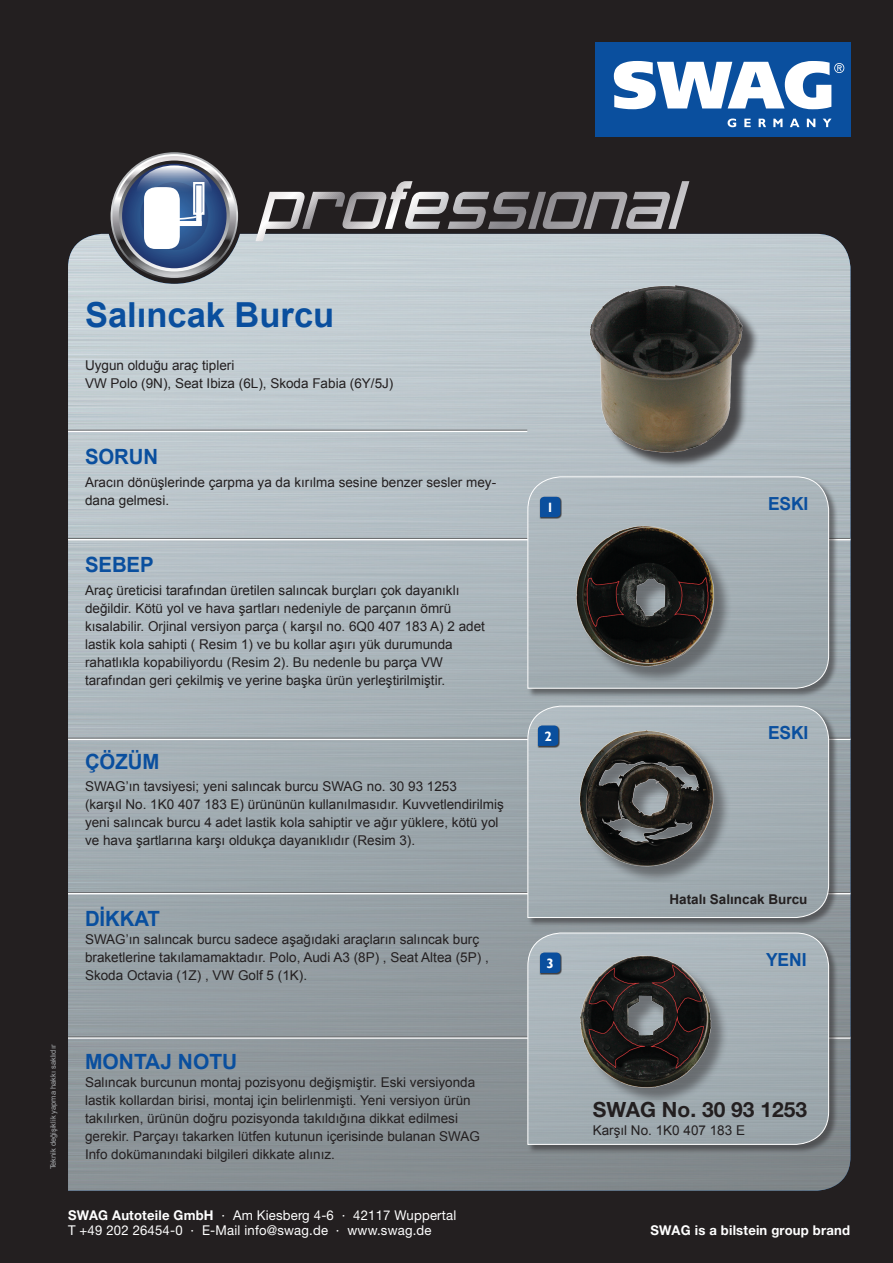
<style>
.page{position:relative;width:893px;height:1263px;background:#231f20}
.page>*{position:absolute;margin:0;border:0;box-sizing:border-box;transform-origin:0 0}
.passen_für{font:700 34.5px "Arial";color:#0a4f9e}
.COPY{font:700 21px "Arial";letter-spacing:-.005em;color:#0a4f9e}
.t1{font:700 21px "Helvetica Neue LT Std";color:#231f20}
.copy{font:700 21px "Arial";letter-spacing:-.005em;color:#0a4f9e}
.t2{font:700 18px "Arial";letter-spacing:-.005em;color:#0a4f9e}
.COPY-2{font:13.5px/18px "Arial";color:#231f20}
.copy-2{font:13.5px/18px "Arial";color:#231f20}
.t3{font:13.5px/15px "Helvetica Neue LT Std";letter-spacing:.015em;color:#fff}
.t4{font:700 13.5px "Helvetica Neue LT Std";letter-spacing:.015em;color:#fff}
.t5{font:700 13.5px "Arial";color:#231f20}
.t6{font:700 13.5px "Gill Sans";color:#fff}
.t7{font:7.5px "Arial";color:#a7aaad}
.s1{font-weight:700}
</style>
<div class="page">
<img style="left:68px;top:234px;width:782px;height:957px">
<div style="left:595px;top:43px;width:255px;height:94px;background:#0a4f9e"></div>
<svg style="left:614px;top:61px;width:230px;height:48px"></svg>
<svg style="left:728px;top:119px;width:8px;height:8px"></svg>
<svg style="left:744px;top:119px;width:7px;height:8px"></svg>
<svg style="left:759px;top:119px;width:7px;height:8px"></svg>
<svg style="left:773px;top:119px;width:9px;height:8px"></svg>
<svg style="left:790px;top:119px;width:9px;height:8px"></svg>
<svg style="left:807px;top:119px;width:8px;height:8px"></svg>
<svg style="left:823px;top:119px;width:8px;height:8px"></svg>
<svg style="left:255px;top:181px;width:434px;height:60px"></svg>
<svg style="left:111px;top:152px;width:127px;height:128px"></svg>
<svg style="left:112px;top:154px;width:124px;height:124px"></svg>
<svg style="left:114px;top:156px;width:120px;height:120px;background:#a7a6a8"></svg>
<svg style="left:119px;top:161px;width:111px;height:110px"></svg>
<svg style="left:122px;top:164px;width:105px;height:104px;background:#26447c"></svg>
<div style="left:140px;top:182px;width:68px;height:68px;background:#2a4d84;border-radius:34px"></div>
<svg style="left:136px;top:165px;width:77px;height:58px"></svg>
<div style="left:196px;top:185px;width:6px;height:41px;background:#fff;border:2px solid #fff"></div>
<div style="left:193px;top:182px;width:11px;height:33px;border:2px solid #fff"></div>
<svg style="left:144px;top:187px;width:54px;height:62px"></svg>
<hr style="left:68px;top:539px;width:782px;height:1px;background:#fff">
<hr style="left:68px;top:538px;width:782px;height:1px;background:#6e7072">
<div style="left:527px;top:476px;width:311px;height:222px;background:#231f20;opacity:.5"></div>
<svg style="left:527px;top:476px;width:302px;height:213px;background:#a8b2b7"></svg>
<hr style="left:68px;top:893px;width:782px;height:1px;background:#fff">
<hr style="left:68px;top:892px;width:782px;height:1px;background:#6e7072">
<hr style="left:68px;top:738px;width:782px;height:2px;background:#fff">
<hr style="left:68px;top:737px;width:782px;height:2px;background:#6e7072">
<div style="left:527px;top:706px;width:311px;height:221px;background:#231f20;opacity:.5"></div>
<svg style="left:527px;top:705px;width:302px;height:213px;background:#a6b0b6"></svg>
<hr style="left:68px;top:1037px;width:782px;height:2px;background:#fff">
<hr style="left:68px;top:1036px;width:782px;height:1px;background:#6e7072">
<div style="left:527px;top:932px;width:311px;height:222px;background:#231f20;opacity:.5"></div>
<svg style="left:527px;top:932px;width:302px;height:213px;background:#a5afb5"></svg>
<div style="left:540px;top:952px;width:22px;height:22px;background:#231f20;opacity:.8"></div>
<svg style="left:540px;top:952px;width:20px;height:21px"></svg>
<div style="left:538px;top:725px;width:22px;height:22px;background:#231f20;opacity:.8"></div>
<svg style="left:538px;top:725px;width:20px;height:21px"></svg>
<div style="left:540px;top:496px;width:22px;height:23px;background:#231f20;opacity:.8"></div>
<svg style="left:540px;top:497px;width:20px;height:20px"></svg>
<hr style="left:68px;top:431px;width:459px;height:1px;background:#fff">
<hr style="left:68px;top:430px;width:459px;height:1px;background:#6e7072">
<div style="left:593px;top:289px;width:166px;height:180px;background:#231f20;opacity:.75"></div>
<img style="left:574px;top:276px;width:184px;height:184px">
<div style="left:583px;top:958px;width:146px;height:147px;background:#231f20;opacity:.45"></div>
<img style="left:570px;top:946px;width:151px;height:151px">
<div style="left:582px;top:733px;width:149px;height:151px;background:#231f20;opacity:.45"></div>
<img style="left:574px;top:725px;width:145px;height:145px">
<div style="left:579px;top:529px;width:153px;height:155px;background:#231f20;opacity:.45"></div>
<img style="left:566px;top:517px;width:159px;height:159px">
<p class="passen_für" style="left:85px;top:292px;width:251px">Salıncak Burcu</p>
<p class="COPY-2" style="left:85px;top:356px;width:151px">Uygun olduğu araç tipleri</p>
<p class="copy-2" style="left:85px;top:374px;width:310px">VW Polo (9N), Seat Ibiza (6L), Skoda Fabia (6Y/5J)</p>
<p class="COPY" style="left:85px;top:443px;width:75px">SORUN</p>
<p class="COPY-2" style="left:85px;top:473px;width:413px">Aracın dönüşlerinde çarpma ya da kırılma sesine benzer sesler mey&shy;dana gelmesi.</p>
<p class="COPY" style="left:85px;top:551px;width:70px">SEBEP</p>
<p class="copy-2" style="left:85px;top:581px;width:401px">Araç üreticisi tarafından üretilen salıncak burçları çok dayanıklı değildir. Kötü yol ve hava şartları nedeniyle de parçanın ömrü kısalabilir. Orjinal versiyon parça ( karşıl no. 6Q0 407 183 A) 2 adet lastik kola sahipti ( Resim 1) ve bu kollar aşırı yük durumunda</p>
<p class="copy-2" style="left:85px;top:653px;width:362px">rahatlıkla kopabiliyordu (Resim 2). Bu nedenle bu parça VW tarafından geri çekilmiş ve yerine başka ürün yerleştirilmiştir.</p>
<p class="COPY" style="left:85px;top:747px;width:76px">ÇÖZÜM</p>
<p class="COPY-2" style="left:85px;top:777px;width:373px">SWAG’ın tavsiyesi; yeni salıncak burcu SWAG no. 30 93 1253</p>
<p class="COPY-2" style="left:85px;top:795px;width:420px">(karşıl No. 1K0 407 183 E) ürününün kullanılmasıdır. Kuvvetlendirilmiş yeni salıncak burcu 4 adet lastik kola sahiptir ve ağır yüklere, kötü yol ve hava şartlarına karşı oldukça dayanıklıdır (Resim 3).</p>
<p class="copy" style="left:85px;top:904px;width:76px">DİKKAT</p>
<p class="COPY-2" style="left:85px;top:930px;width:405px">SWAG’ın salıncak burcu sadece aşağıdaki araçların salıncak burç braketlerine takılamamaktadır. Polo, Audi A3 (8P) , Seat Altea (5P) ,<br>Skoda Octavia (1Z) , VW Golf 5 (1K).</p>
<p class="t7" style="left:48px;top:1169px;width:126px;rotate:-90deg">Teknik değişiklik yapma hakkı saklıdır</p>
<p class="COPY" style="left:85px;top:1047px;width:154px">MONTAJ NOTU</p>
<p class="COPY-2" style="left:85px;top:1073px;width:392px">Salıncak burcunun montaj pozisyonu değişmiştir. Eski versiyonda lastik kollardan birisi, montaj için belirlenmişti. Yeni versiyon ürün takılırken, ürünün doğru pozisyonda takıldığına dikkat edilmesi</p>
<p class="COPY-2" style="left:85px;top:1127px;width:396px">gerekir. Parçayı takarken lütfen kutunun içerisinde bulanan SWAG<br>Info dokümanındaki bilgileri dikkate alınız.</p>
<p class="t3" style="left:68px;top:1207px;width:390px"><span class="s1">SWAG Autoteile GmbH</span> · Am Kiesberg 4-6 · 42117 Wuppertal<br>T +49 202 26454-0 · E-Mail info@swag.de · www.swag.de</p>
<p class="t6" style="left:546px;top:499px;width:9px">1</p>
<p class="t2" style="left:768px;top:492px;width:42px">ESKI</p>
<p class="t6" style="left:544px;top:728px;width:9px">2</p>
<p class="t2" style="left:768px;top:720px;width:42px">ESKI</p>
<p class="t5" style="left:669px;top:890px;width:140px">Hatalı Salıncak Burcu</p>
<p class="t6" style="left:546px;top:955px;width:9px">3</p>
<p class="t2" style="left:766px;top:947px;width:42px">YENI</p>
<p class="t1" style="left:593px;top:1097px;width:216px">SWAG No. 30 93 1253</p>
<p class="copy-2" style="left:593px;top:1122px;width:154px">Karşıl No. 1K0 407 183 E</p>
<p class="t4" style="left:651px;top:1221px;width:201px">SWAG is a bilstein group brand</p>
</div>
